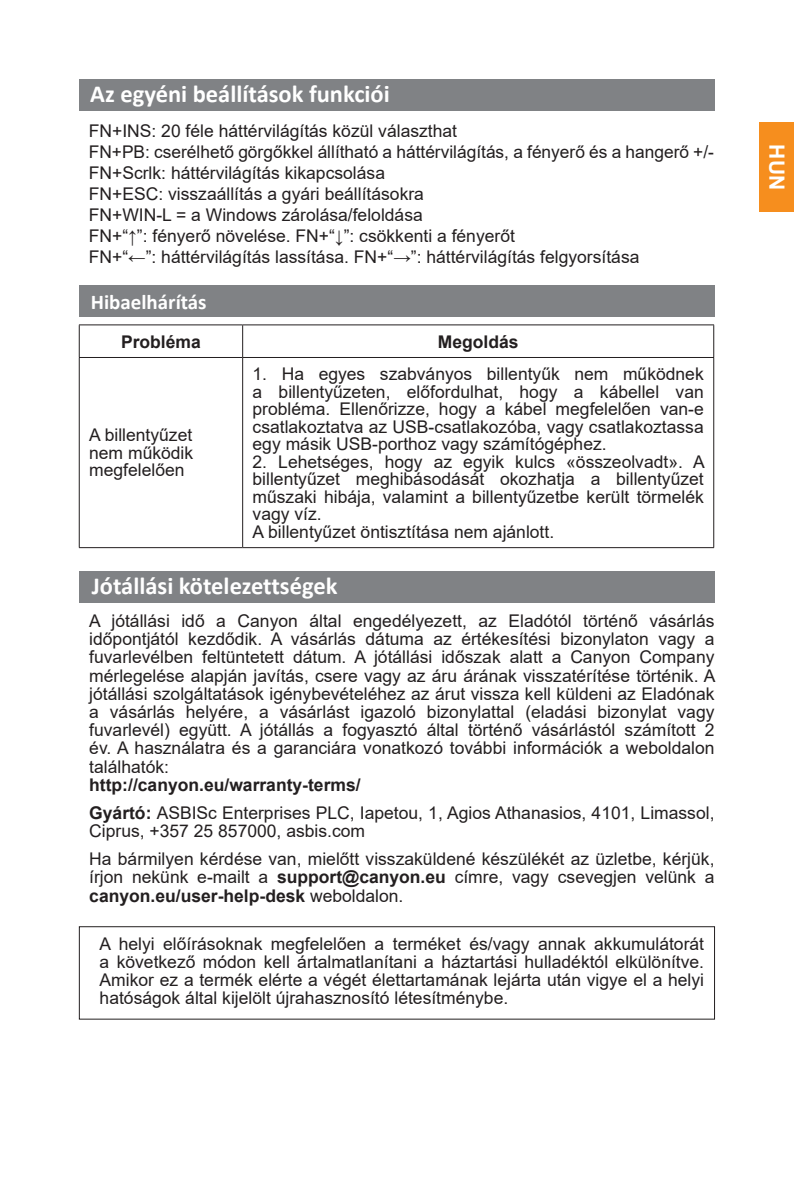
<style>
.page{position:relative;width:794px;height:1191px;background:#fff}
.page>*{position:absolute;margin:0;border:0;box-sizing:border-box;transform-origin:0 0}
.t1{font:700 24.5px "Calibri";color:#fff}
.t2{font:700 21px "Calibri";color:#fff}
.t3{font:700 21px "Arial";color:#fff}
.t4{font:17.5px/18.2px "Arial";color:#231f20;text-align:justify}
.t5{font:700 17.5px "Arial";color:#231f20}
.s1{font-weight:700}
</style>
<div class="page">
<div style="left:759px;top:123px;width:35px;height:89px;background:#f68e1e"></div>
<div style="left:79px;top:571px;width:635px;height:32px;background:#808285"></div>
<div style="left:79px;top:285px;width:635px;height:32px;background:#808285"></div>
<div style="left:79px;top:926px;width:636px;height:93px;border:1px solid #231f20"></div>
<div style="left:79px;top:79px;width:635px;height:32px;background:#808285"></div>
<hr style="left:79px;top:324px;width:164px;height:1px;background:#231f20">
<hr style="left:79px;top:325px;width:1px;height:32px;background:#231f20">
<hr style="left:243px;top:324px;width:471px;height:1px;background:#231f20">
<hr style="left:242px;top:325px;width:1px;height:32px;background:#231f20">
<hr style="left:713px;top:325px;width:1px;height:32px;background:#231f20">
<hr style="left:79px;top:357px;width:164px;height:1px;background:#231f20">
<hr style="left:79px;top:358px;width:1px;height:189px;background:#231f20">
<hr style="left:243px;top:357px;width:471px;height:1px;background:#231f20">
<hr style="left:242px;top:358px;width:1px;height:189px;background:#231f20">
<hr style="left:713px;top:358px;width:1px;height:189px;background:#231f20">
<hr style="left:79px;top:547px;width:164px;height:1px;background:#231f20">
<hr style="left:243px;top:547px;width:471px;height:1px;background:#231f20">
<p class="t1" style="left:90px;top:76px;width:301px">Az egyéni beállítások funkciói</p>
<p class="t4" style="left:89px;top:121px;width:370px">FN+INS: 20 féle háttérvilágítás közül választhat</p>
<p class="t4" style="left:89px;top:142px;width:626px">FN+PB: cserélhető görgőkkel állítható a háttérvilágítás, a fényerő és a hangerő +/-</p>
<p class="t4" style="left:89px;top:163px;width:298px">FN+Scrlk: háttérvilágítás kikapcsolása</p>
<p class="t4" style="left:89px;top:184px;width:337px">FN+ESC: visszaállítás a gyári beállításokra</p>
<p class="t4" style="left:89px;top:205px;width:335px">FN+WIN-L = a Windows zárolása/feloldása</p>
<p class="t4" style="left:89px;top:226px;width:427px">FN+“↑”: fényerő növelése. FN+“↓”: csökkenti a fényerőt</p>
<p class="t4" style="left:89px;top:247px;width:552px">FN+“←”: háttérvilágítás lassítása. FN+“→”: háttérvilágítás felgyorsítása</p>
<p class="t2" style="left:91px;top:287px;width:117px">Hibaelhárítás</p>
<p class="t5" style="left:121px;top:329px;width:81px">Probléma</p>
<p class="t5" style="left:438px;top:329px;width:82px">Megoldás</p>
<p class="t4" style="left:89px;top:426px;width:106px">A billentyűzet nem működik megfelelően</p>
<p class="t4" style="left:253px;top:365px;width:453px">1. Ha egyes szabványos billentyűk nem működnek a billentyűzeten, előfordulhat, hogy a kábellel van probléma. Ellenőrizze, hogy a kábel megfelelően van-e csatlakoztatva az USB-csatlakozóba, vagy csatlakoztassa egy másik USB-porthoz vagy számítógéphez.</p>
<p class="t4" style="left:253px;top:453px;width:454px">2. Lehetséges, hogy az egyik kulcs «összeolvadt». A billentyűzet meghibásodását okozhatja a billentyűzet műszaki hibája, valamint a billentyűzetbe került törmelék vagy víz.</p>
<p class="t4" style="left:253px;top:522px;width:303px">A billentyűzet öntisztítása nem ajánlott.</p>
<p class="t1" style="left:92px;top:568px;width:247px">Jótállási kötelezettségek</p>
<p class="t4" style="left:89px;top:611px;width:627px">A jótállási idő a Canyon által engedélyezett, az Eladótól történő vásárlás időpontjától kezdődik. A vásárlás dátuma az értékesítési bizonylaton vagy a fuvarlevélben feltüntetett dátum. A jótállási időszak alatt a Canyon Company mérlegelése alapján javítás, csere vagy az áru árának visszatérítése történik. A jótállási szolgáltatások igénybevételéhez az árut vissza kell küldeni az Eladónak a vásárlás helyére, a vásárlást igazoló bizonylattal (eladási bizonylat vagy fuvarlevél) együtt. A jótállás a fogyasztó által történő vásárlástól számított 2 év. A használatra és a garanciára vonatkozó további információk a weboldalon találhatók:</p>
<p class="t5" style="left:89px;top:772px;width:273px">http://canyon.eu/warranty-terms/</p>
<p class="t4" style="left:89px;top:803px;width:627px"><span class="s1">Gyártó:</span> ASBISc Enterprises PLC, Iapetou, 1, Agios Athanasios, 4101, Limassol,<br>Ciprus, +357 25 857000, asbis.com</p>
<p class="t4" style="left:89px;top:850px;width:627px">Ha bármilyen kérdése van, mielőtt visszaküldené készülékét az üzletbe, kérjük, írjon nekünk e-mailt a <span class="s1">support@canyon.eu</span> címre, vagy csevegjen velünk a <span class="s1">canyon.eu/user-help-desk</span> weboldalon.</p>
<p class="t4" style="left:100px;top:934px;width:606px">A helyi előírásoknak megfelelően a terméket és/vagy annak akkumulátorát a következő módon kell ártalmatlanítani a háztartási hulladéktól elkülönítve.<br>Amikor ez a termék elérte a végét élettartamának lejárta után vigye el a helyi hatóságok által kijelölt újrahasznosító létesítménybe.</p>
<p class="t3" style="left:791px;top:144px;width:48px;rotate:90deg">HUN</p>
</div>
